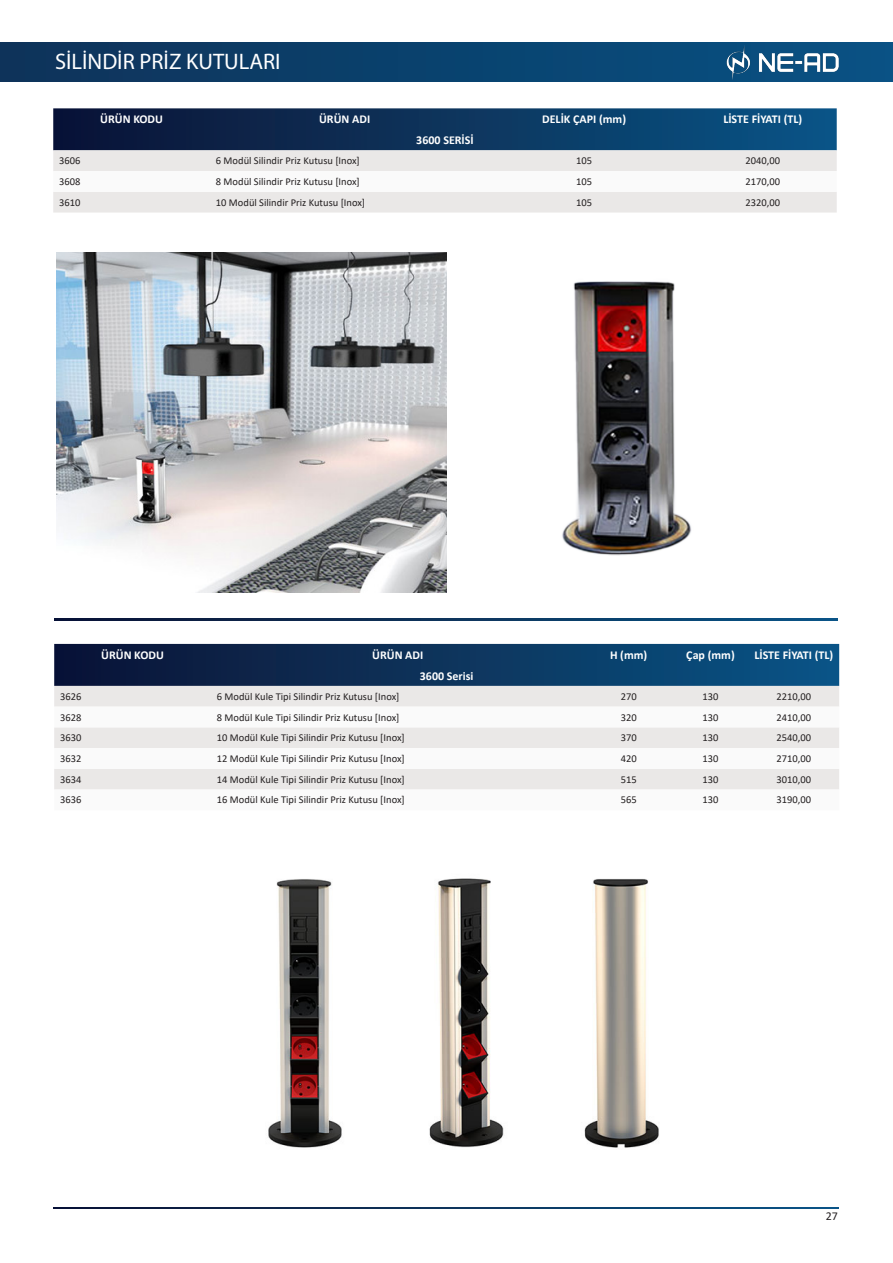
<style>
.page{position:relative;width:893px;height:1263px;background:#fff}
.page>*{position:absolute;margin:0;border:0;box-sizing:border-box;transform-origin:0 0}
.t1{font:22.5px "Myriad Pro";color:#fff}
.t2{font:700 12px "Calibri";color:#fff}
.t3{font:12px "Calibri";color:#231f20}
.t4{font:10.5px "Calibri";color:#231f20}
</style>
<div class="page">
<svg style="left:54px;top:1207px;width:785px;height:1px"></svg>
<svg style="left:53px;top:108px;width:784px;height:42px;background:#0d355e"></svg>
<div style="left:53px;top:150px;width:784px;height:63px;background:#eae8e7"></div>
<svg style="left:53px;top:171px;width:784px;height:21px"></svg>
<img style="left:57px;top:253px;width:389px;height:339px">
<img style="left:562px;top:281px;width:130px;height:275px">
<svg style="left:0;top:42px;width:893px;height:39px;background:#0a406c"></svg>
<img style="left:714px;top:42px;width:126px;height:40px">
<svg style="left:54px;top:644px;width:785px;height:42px;background:#0c345d"></svg>
<div style="left:54px;top:686px;width:785px;height:21px;background:#eae8e7"></div>
<svg style="left:54px;top:727px;width:785px;height:62px;fill:#eae8e7"></svg>
<img style="left:268px;top:878px;width:391px;height:270px">
<svg style="left:55px;top:618px;width:783px;height:2px;background:#0b335c"></svg>
<p class="t1" style="left:55px;top:47px;width:227px">SİLİNDİR PRİZ KUTULARI</p>
<p class="t2" style="left:100px;top:111px;width:64px">ÜRÜN KODU</p>
<p class="t2" style="left:319px;top:111px;width:53px">ÜRÜN ADI</p>
<p class="t2" style="left:542px;top:111px;width:85px">DELİK ÇAPI (mm)</p>
<p class="t2" style="left:723px;top:111px;width:80px">LİSTE FİYATI (TL)</p>
<p class="t2" style="left:416px;top:132px;width:59px">3600 SERİSİ</p>
<p class="t4" style="left:59px;top:153px;width:23px">3606</p>
<p class="t4" style="left:216px;top:153px;width:145px">6 Modül Silindir Priz Kutusu [Inox]</p>
<p class="t4" style="left:576px;top:153px;width:17px">105</p>
<p class="t4" style="left:745px;top:153px;width:36px">2040,00</p>
<p class="t4" style="left:59px;top:174px;width:23px">3608</p>
<p class="t4" style="left:216px;top:174px;width:145px">8 Modül Silindir Priz Kutusu [Inox]</p>
<p class="t4" style="left:576px;top:174px;width:17px">105</p>
<p class="t4" style="left:745px;top:174px;width:36px">2170,00</p>
<p class="t4" style="left:59px;top:195px;width:23px">3610</p>
<p class="t4" style="left:216px;top:195px;width:151px">10 Modül Silindir Priz Kutusu [Inox]</p>
<p class="t4" style="left:576px;top:195px;width:17px">105</p>
<p class="t4" style="left:745px;top:195px;width:36px">2320,00</p>
<p class="t2" style="left:101px;top:646px;width:64px">ÜRÜN KODU</p>
<p class="t2" style="left:372px;top:646px;width:53px">ÜRÜN ADI</p>
<p class="t2" style="left:610px;top:646px;width:39px">H (mm)</p>
<p class="t2" style="left:686px;top:646px;width:50px">Çap (mm)</p>
<p class="t2" style="left:754px;top:646px;width:80px">LİSTE FİYATI (TL)</p>
<p class="t2" style="left:420px;top:667px;width:55px">3600 Serisi</p>
<p class="t4" style="left:60px;top:689px;width:23px">3626</p>
<p class="t4" style="left:217px;top:689px;width:184px">6 Modül Kule Tipi Silindir Priz Kutusu [Inox]</p>
<p class="t4" style="left:621px;top:689px;width:17px">270</p>
<p class="t4" style="left:702px;top:689px;width:17px">130</p>
<p class="t4" style="left:776px;top:689px;width:36px">2210,00</p>
<p class="t4" style="left:60px;top:710px;width:23px">3628</p>
<p class="t4" style="left:217px;top:710px;width:184px">8 Modül Kule Tipi Silindir Priz Kutusu [Inox]</p>
<p class="t4" style="left:621px;top:710px;width:17px">320</p>
<p class="t4" style="left:702px;top:710px;width:17px">130</p>
<p class="t4" style="left:776px;top:710px;width:36px">2410,00</p>
<p class="t4" style="left:60px;top:730px;width:23px">3630</p>
<p class="t4" style="left:217px;top:730px;width:189px">10 Modül Kule Tipi Silindir Priz Kutusu [Inox]</p>
<p class="t4" style="left:621px;top:730px;width:17px">370</p>
<p class="t4" style="left:702px;top:730px;width:17px">130</p>
<p class="t4" style="left:776px;top:730px;width:36px">2540,00</p>
<p class="t4" style="left:60px;top:751px;width:23px">3632</p>
<p class="t4" style="left:217px;top:751px;width:189px">12 Modül Kule Tipi Silindir Priz Kutusu [Inox]</p>
<p class="t4" style="left:621px;top:751px;width:17px">420</p>
<p class="t4" style="left:702px;top:751px;width:17px">130</p>
<p class="t4" style="left:776px;top:751px;width:36px">2710,00</p>
<p class="t4" style="left:60px;top:772px;width:23px">3634</p>
<p class="t4" style="left:217px;top:772px;width:189px">14 Modül Kule Tipi Silindir Priz Kutusu [Inox]</p>
<p class="t4" style="left:621px;top:772px;width:17px">515</p>
<p class="t4" style="left:702px;top:772px;width:17px">130</p>
<p class="t4" style="left:776px;top:772px;width:36px">3010,00</p>
<p class="t4" style="left:60px;top:793px;width:23px">3636</p>
<p class="t4" style="left:217px;top:793px;width:189px">16 Modül Kule Tipi Silindir Priz Kutusu [Inox]</p>
<p class="t4" style="left:621px;top:793px;width:17px">565</p>
<p class="t4" style="left:702px;top:793px;width:17px">130</p>
<p class="t4" style="left:776px;top:793px;width:36px">3190,00</p>
<p class="t3" style="left:826px;top:1208px;width:14px">27</p>
</div>
